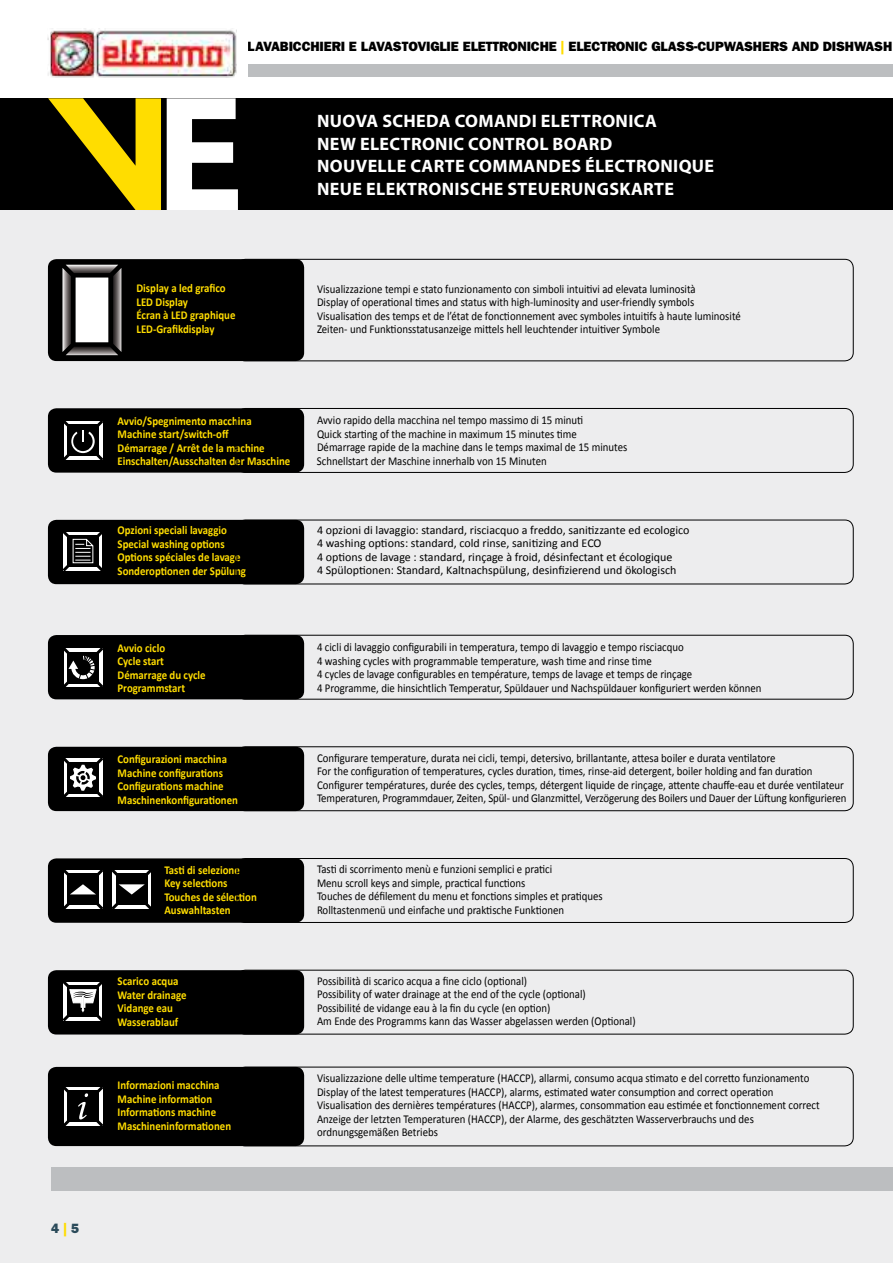
<style>
.page{position:relative;width:893px;height:1263px;background:#fff}
.page>*{position:absolute;margin:0;border:0;box-sizing:border-box;transform-origin:0 0}
.t1{font:700 18px/22.5px "Myriad Pro";letter-spacing:.02em;color:#fff}
.t2{font:13.5px "ITC Franklin Gothic Std Hvy";letter-spacing:-.01em;color:#000}
.t3{font:13.5px "ITC Franklin Gothic Std Hvy";color:#2b4b5a}
.t4{font:12px/13.5px "Calibri";color:#000;scale:.9 1}
.t5{font:700 12px/13.5px "Calibri";color:#fd0;scale:.9 1}
.t6{font:12px/13.5px "Calibri";color:#000}
.s1{color:#fd0}
</style>
<div class="page">
<div style="left:0;top:178px;width:893px;height:1085px;background:#ededee"></div>
<div style="left:48px;top:259px;width:256px;height:102px;background:#000;border-radius:9px"></div>
<svg style="left:63px;top:265px;width:58px;height:90px"></svg>
<div style="left:237px;top:259px;width:616px;height:102px;border:1px solid #000;border-radius:9px"></div>
<div style="left:48px;top:408px;width:256px;height:65px;background:#000;border-radius:9px"></div>
<svg style="left:64px;top:421px;width:39px;height:39px"></svg>
<div style="left:237px;top:408px;width:616px;height:65px;border:1px solid #000;border-radius:9px"></div>
<div style="left:48px;top:635px;width:256px;height:64px;background:#000;border-radius:9px"></div>
<svg style="left:64px;top:648px;width:39px;height:39px"></svg>
<div style="left:237px;top:635px;width:616px;height:64px;border:1px solid #000;border-radius:9px"></div>
<div style="left:48px;top:520px;width:256px;height:64px;background:#000;border-radius:9px"></div>
<svg style="left:63px;top:532px;width:39px;height:39px"></svg>
<div style="left:237px;top:520px;width:616px;height:64px;border:1px solid #000;border-radius:9px"></div>
<div style="left:48px;top:858px;width:256px;height:65px;background:#000;border-radius:9px"></div>
<svg style="left:64px;top:870px;width:87px;height:39px"></svg>
<div style="left:237px;top:858px;width:616px;height:65px;border:1px solid #000;border-radius:9px"></div>
<div style="left:48px;top:970px;width:256px;height:64px;background:#000;border-radius:9px"></div>
<svg style="left:63px;top:982px;width:39px;height:39px"></svg>
<div style="left:237px;top:970px;width:616px;height:64px;border:1px solid #000;border-radius:9px"></div>
<div style="left:48px;top:1067px;width:256px;height:79px;background:#000;border-radius:9px"></div>
<svg style="left:64px;top:1087px;width:39px;height:39px"></svg>
<div style="left:237px;top:1067px;width:616px;height:79px;border:1px solid #000;border-radius:9px"></div>
<div style="left:48px;top:747px;width:256px;height:64px;background:#000;border-radius:9px"></div>
<svg style="left:64px;top:758px;width:39px;height:39px"></svg>
<div style="left:80px;top:774px;width:6px;height:7px;background:#000;border-radius:50%"></div>
<div style="left:79px;top:773px;width:8px;height:9px;border:2px solid #fff;border-radius:50%"></div>
<div style="left:237px;top:746px;width:616px;height:65px;border:1px solid #000;border-radius:9px"></div>
<div style="left:0;top:98px;width:893px;height:112px;background:#000"></div>
<svg style="left:167px;top:98px;width:71px;height:112px"></svg>
<svg style="left:48px;top:98px;width:113px;height:112px"></svg>
<div style="left:51px;top:1167px;width:842px;height:24px;background:#bcbec0"></div>
<div style="left:249px;top:64px;width:644px;height:13px;background:#bcbec0"></div>
<img style="left:48px;top:29px;width:189px;height:49px">
<p class="t3" style="left:51px;top:1220px;width:30px">4<span class="s1">|</span>5</p>
<p class="t2" style="left:248px;top:38px;width:646px">LAVABICCHIERI E LAVASTOVIGLIE ELETTRONICHE <span class="s1">|</span> ELECTRONIC GLASS-CUPWASHERS AND DISHWASH</p>
<h1 class="t1" style="left:317px;top:109px;width:398px">NUOVA SCHEDA COMANDI ELETTRONICA<br>NEW ELECTRONIC CONTROL BOARD<br>NOUVELLE CARTE COMMANDES ÉLECTRONIQUE NEUE ELEKTRONISCHE STEUERUNGSKARTE</h1>
<p class="t5" style="left:136px;top:282px;width:112px">Display a led grafico<br>LED Display<br>Écran à LED graphique<br>LED-Grafikdisplay</p>
<p class="t4" style="left:317px;top:282px;width:472px">Visualizzazione tempi e stato funzionamento con simboli intuitivi ad elevata luminosità<br>Display of operational times and status with high-luminosity and user-friendly symbols Visualisation des temps et de l’état de fonctionnement avec symboles intuitifs à haute luminosité Zeiten- und Funktionsstatusanzeige mittels hell leuchtender intuitiver Symbole</p>
<p class="t5" style="left:118px;top:414px;width:193px">Avvio/Spegnimento macchina<br>Machine start/switch-off<br>Démarrage / Arrêt de la machine<br>Einschalten/Ausschalten der Maschine</p>
<p class="t4" style="left:317px;top:414px;width:346px">Avvio rapido della macchina nel tempo massimo di 15 minuti<br>Quick starting of the machine in maximum 15 minutes time Démarrage rapide de la machine dans le temps maximal de 15 minutes Schnellstart der Maschine innerhalb von 15 Minuten</p>
<p class="t5" style="left:118px;top:523px;width:144px">Opzioni speciali lavaggio<br>Special washing options<br>Options spéciales de lavage<br>Sonderoptionen der Spülung</p>
<p class="t6" style="left:317px;top:523px;width:374px">4 opzioni di lavaggio: standard, risciacquo a freddo, sanitizzante ed ecologico 4 washing options: standard, cold rinse, sanitizing and ECO<br>4 options de lavage : standard, rinçage à froid, désinfectant et écologique<br>4 Spüloptionen: Standard, Kaltnachspülung, desinfizierend und ökologisch</p>
<p class="t5" style="left:118px;top:641px;width:99px">Avvio ciclo<br>Cycle start<br>Démarrage du cycle<br>Programmstart</p>
<p class="t4" style="left:317px;top:641px;width:495px">4 cicli di lavaggio configurabili in temperatura, tempo di lavaggio e tempo risciacquo<br>4 washing cycles with programmable temperature, wash time and rinse time<br>4 cycles de lavage configurables en température, temps de lavage et temps de rinçage<br>4 Programme, die hinsichtlich Temperatur, Spüldauer und Nachspüldauer konfiguriert werden können</p>
<p class="t5" style="left:118px;top:752px;width:135px">Configurazioni macchina<br>Machine configurations<br>Configurations machine<br>Maschinenkonfigurationen</p>
<p class="t4" style="left:317px;top:751px;width:590px">Configurare temperature, durata nei cicli, tempi, detersivo, brillantante, attesa boiler e durata ventilatore<br>For the configuration of temperatures, cycles duration, times, rinse-aid detergent, boiler holding and fan duration Configurer températures, durée des cycles, temps, détergent liquide de rinçage, attente chauffe-eau et durée ventilateur Temperaturen, Programmdauer, Zeiten, Spül- und Glanzmittel, Verzögerung des Boilers und Dauer der Lüftung konfigurieren</p>
<p class="t5" style="left:164px;top:863px;width:104px">Tasti di selezione<br>Key selections<br>Touches de sélection<br>Auswahltasten</p>
<p class="t4" style="left:317px;top:862px;width:319px">Tasti di scorrimento menù e funzioni semplici e pratici<br>Menu scroll keys and simple, practical functions<br>Touches de défilement du menu et fonctions simples et pratiques Rolltastenmenü und einfache und praktische Funktionen</p>
<p class="t5" style="left:118px;top:974px;width:78px">Scarico acqua<br>Water drainage<br>Vidange eau<br>Wasserablauf</p>
<p class="t4" style="left:317px;top:974px;width:355px">Possibilità di scarico acqua a fine ciclo (optional)<br>Possibility of water drainage at the end of the cycle (optional)<br>Possibilité de vidange eau à la fin du cycle (en option)<br>Am Ende des Programms kann das Wasser abgelassen werden (Optional)</p>
<p class="t5" style="left:118px;top:1079px;width:128px">Informazioni macchina<br>Machine information<br>Informations machine<br>Maschineninformationen</p>
<p class="t4" style="left:317px;top:1071px;width:560px">Visualizzazione delle ultime temperature (HACCP), allarmi, consumo acqua stimato e del corretto funzionamento Display of the latest temperatures (HACCP), alarms, estimated water consumption and correct operation Visualisation des dernières températures (HACCP), alarmes, consommation eau estimée et fonctionnement correct Anzeige der letzten Temperaturen (HACCP), der Alarme, des geschätzten Wasserverbrauchs und des ordnungsgemäßen Betriebs</p>
</div>
